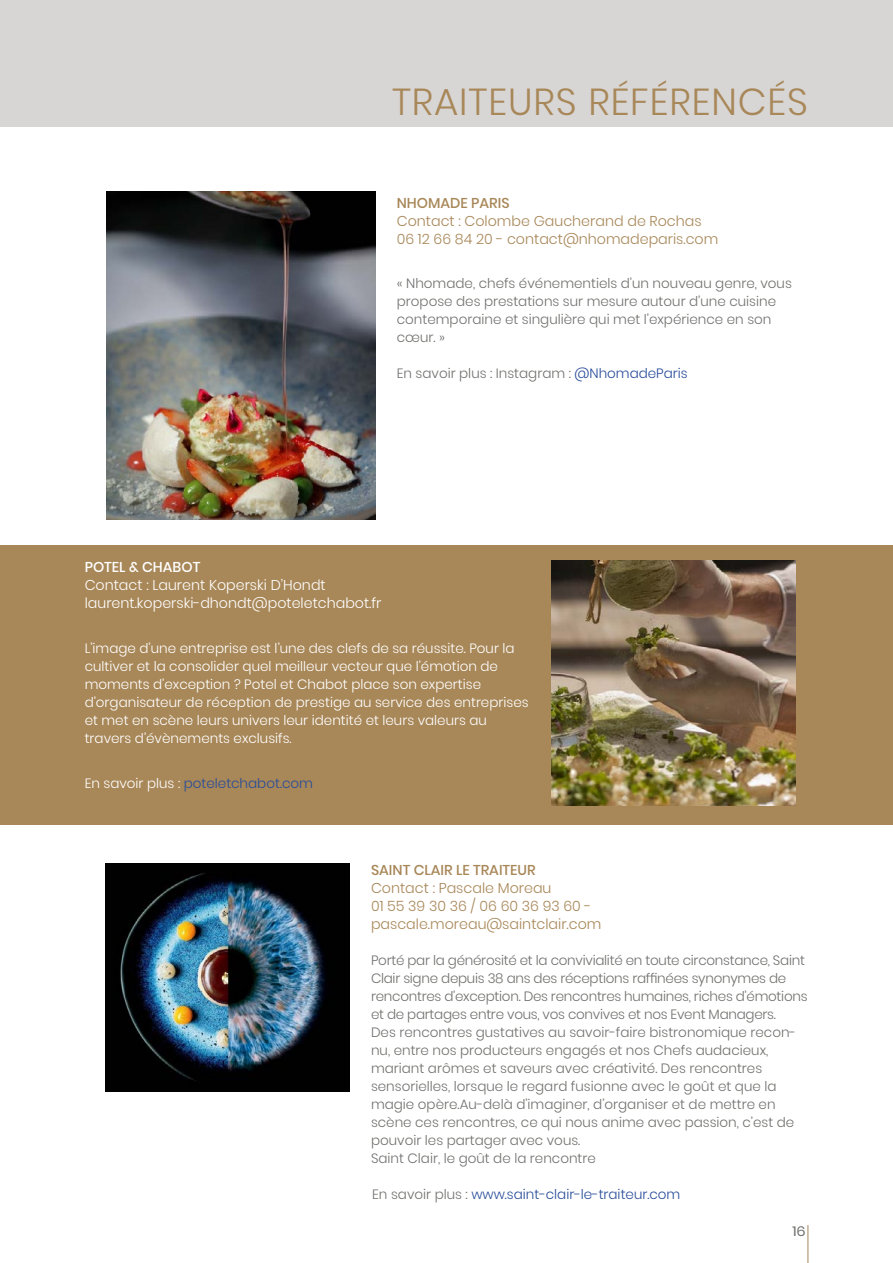
<style>
.page{position:relative;width:893px;height:1263px;background:#fff}
.page>*{position:absolute;margin:0;border:0;box-sizing:border-box;transform-origin:0 0}
.t1{font:300 37.5px "Poppins";letter-spacing:.025em;color:#a88758}
.t2{font:300 14.25px/18px "Poppins";color:#a88758}
.t3{font:300 14.25px/18px "Poppins";color:#fff}
.t4{font:500 14.25px "Poppins";color:#a88758}
.t5{font:500 14.25px "Poppins";color:#fff}
.t6{font:300 13.5px/18px "Poppins";color:#71716f}
.t7{font:300 13.5px/18px "Poppins";color:#fff}
.t8{font:300 13.5px "Poppins";color:#284d99}
.t9{font:13.5px "Poppins";color:#71716f;scale:1.1 1}
.s1{color:#284d99}
.s2{color:#fff}
.s3{color:#71716f}
</style>
<div class="page">
<div style="left:0;top:545px;width:893px;height:280px;background:#a88758"></div>
<div style="left:0;top:0;width:893px;height:126px;background:#d8d6d5"></div>
<hr style="left:808px;top:1225px;width:1px;height:38px;background:#a88758">
<img style="left:106px;top:191px;width:270px;height:329px">
<img style="left:106px;top:863px;width:244px;height:228px">
<img style="left:551px;top:561px;width:244px;height:245px">
<h1 class="t1" style="left:392px;top:80px;width:417px">TRAITEURS RÉFÉRENCÉS</h1>
<p class="t4" style="left:397px;top:195px;width:114px">NHOMADE PARIS</p>
<p class="t2" style="left:397px;top:212px;width:323px">Contact : Colombe Gaucherand de Rochas<br>06 12 66 84 20 - contact@nhomadeparis.com</p>
<p class="t6" style="left:397px;top:275px;width:397px">« Nhomade, chefs événementiels d’un nouveau genre, vous propose des prestations sur mesure autour d’une cuisine contemporaine et singulière qui met l’expérience en son cœur. »</p>
<p class="t6" style="left:397px;top:364px;width:292px">En savoir plus : Instagram : <span class="s1">@NhomadeParis</span></p>
<p class="t5" style="left:85px;top:559px;width:117px">POTEL &amp; CHABOT</p>
<p class="t3" style="left:85px;top:577px;width:298px">Contact : Laurent Koperski D’Hondt laurent.koperski-dhondt@poteletchabot.fr</p>
<p class="t7" style="left:85px;top:639px;width:445px">L’image d’une entreprise est l’une des clefs de sa réussite. Pour la cultiver et la consolider quel meilleur vecteur que l’émotion de moments d’exception ? Potel et Chabot place son expertise d’organisateur de réception de prestige au service des entreprises et met en scène leurs univers leur identité et leurs valeurs au travers d’évènements exclusifs.</p>
<p class="t8" style="left:85px;top:775px;width:230px"><span class="s2">En savoir plus :</span> poteletchabot.com</p>
<p class="t4" style="left:371px;top:861px;width:166px">SAINT CLAIR LE TRAITEUR</p>
<p class="t2" style="left:371px;top:879px;width:232px">Contact : Pascale Moreau<br>01 55 39 30 36 / 06 60 36 93 60 - pascale.moreau@saintclair.com</p>
<p class="t6" style="left:371px;top:951px;width:438px">Porté par la générosité et la convivialité en toute circonstance, Saint Clair signe depuis 38 ans des réceptions raffinées synonymes de rencontres d’exception. Des rencontres humaines, riches d’émotions et de partages entre vous, vos convives et nos Event Managers.<br>Des rencontres gustatives au savoir-faire bistronomique recon&shy;nu, entre nos producteurs engagés et nos Chefs audacieux, mariant arômes et saveurs avec créativité. Des rencontres sensorielles, lorsque le regard fusionne avec le goût et que la magie opère.Au-delà d’imaginer, d’organiser et de mettre en scène ces rencontres, ce qui nous anime avec passion, c’est de pouvoir les partager avec vous.<br>Saint Clair, le goût de la rencontre</p>
<p class="t8" style="left:372px;top:1186px;width:310px"><span class="s3">En savoir plus :</span> www.saint-clair-le-traiteur.com</p>
<p class="t9" style="left:792px;top:1223px;width:14px">16</p>
</div>
